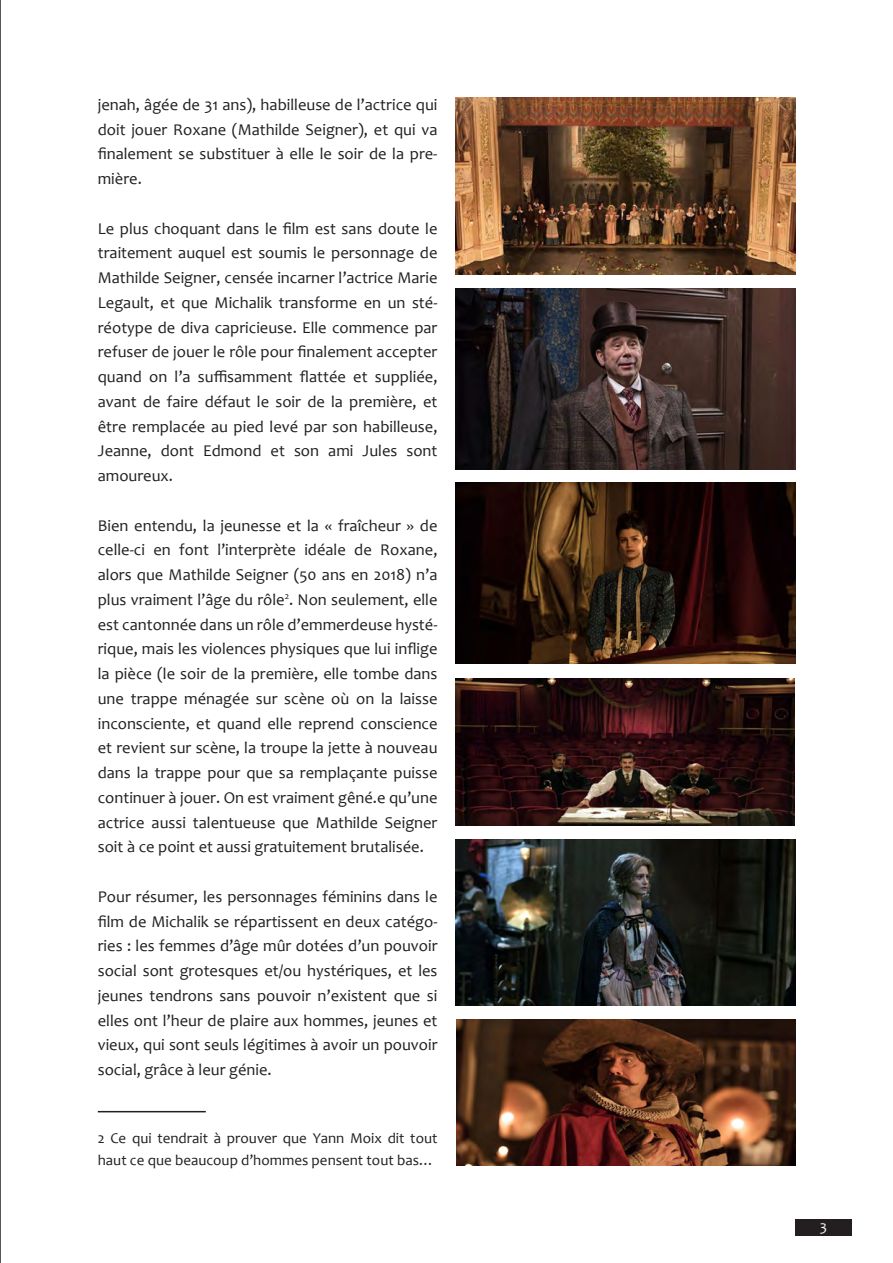
<style>
.page{position:relative;width:893px;height:1263px;background:#fff}
.page>*{position:absolute;margin:0;border:0;box-sizing:border-box;transform-origin:0 0}
.t1{font:16.5px/24.8px "Candara";color:#231f20;text-align:justify}
.Footnote_text{font:15px/22.5px "Candara";color:#231f20}
.t2{font:15px "Candara";color:#fff}
</style>
<div class="page">
<div style="left:795px;top:1220px;width:57px;height:16px;background:#231f20"></div>
<hr style="left:0;top:0;width:1px;height:1263px;background:#231f20">
<img style="left:455px;top:98px;width:340px;height:177px">
<img style="left:455px;top:288px;width:340px;height:181px">
<img style="left:455px;top:482px;width:340px;height:182px">
<img style="left:455px;top:679px;width:339px;height:146px">
<hr style="left:98px;top:1111px;width:108px;height:1px;background:#231f20">
<img style="left:455px;top:839px;width:340px;height:167px">
<img style="left:456px;top:1019px;width:339px;height:146px">
<p class="t1" style="left:98px;top:92px;width:341px">jenah, âgée de 31 ans), habilleuse de l’actrice qui doit jouer Roxane (Mathilde Seigner), et qui va finalement se substituer à elle le soir de la pre&shy;mière.</p>
<p class="t1" style="left:98px;top:216px;width:341px">Le plus choquant dans le film est sans doute le traitement auquel est soumis le personnage de Mathilde Seigner, censée incarner l’actrice Marie Legault, et que Michalik transforme en un sté&shy;réotype de diva capricieuse. Elle commence par refuser de jouer le rôle pour finalement accepter quand on l’a suffisamment flattée et suppliée, avant de faire défaut le soir de la première, et être remplacée au pied levé par son habilleuse, Jeanne, dont Edmond et son ami Jules sont amoureux.</p>
<p class="t1" style="left:98px;top:513px;width:341px">Bien entendu, la jeunesse et la « fraîcheur » de celle-ci en font l’interprète idéale de Roxane, alors que Mathilde Seigner (50 ans en 2018) n’a plus vraiment l’âge du rôle<sup>2</sup>. Non seulement, elle est cantonnée dans un rôle d’emmerdeuse hysté&shy;rique, mais les violences physiques que lui inflige la pièce (le soir de la première, elle tombe dans une trappe ménagée sur scène où on la laisse inconsciente, et quand elle reprend conscience et revient sur scène, la troupe la jette à nouveau dans la trappe pour que sa remplaçante puisse continuer à jouer. On est vraiment gêné.e qu’une actrice aussi talentueuse que Mathilde Seigner soit à ce point et aussi gratuitement brutalisée.</p>
<p class="t1" style="left:98px;top:884px;width:341px">Pour résumer, les personnages féminins dans le film de Michalik se répartissent en deux catégo&shy;ries : les femmes d’âge mûr dotées d’un pouvoir social sont grotesques et/ou hystériques, et les jeunes tendrons sans pouvoir n’existent que si elles ont l’heur de plaire aux hommes, jeunes et vieux, qui sont seuls légitimes à avoir un pouvoir social, grâce à leur génie.</p>
<p class="Footnote_text" style="left:98px;top:1126px;width:341px">2 Ce qui tendrait à prouver que Yann Moix dit tout haut ce que beaucoup d’hommes pensent tout bas…</p>
<p class="t2" style="left:820px;top:1216px;width:9px">3</p>
</div>
